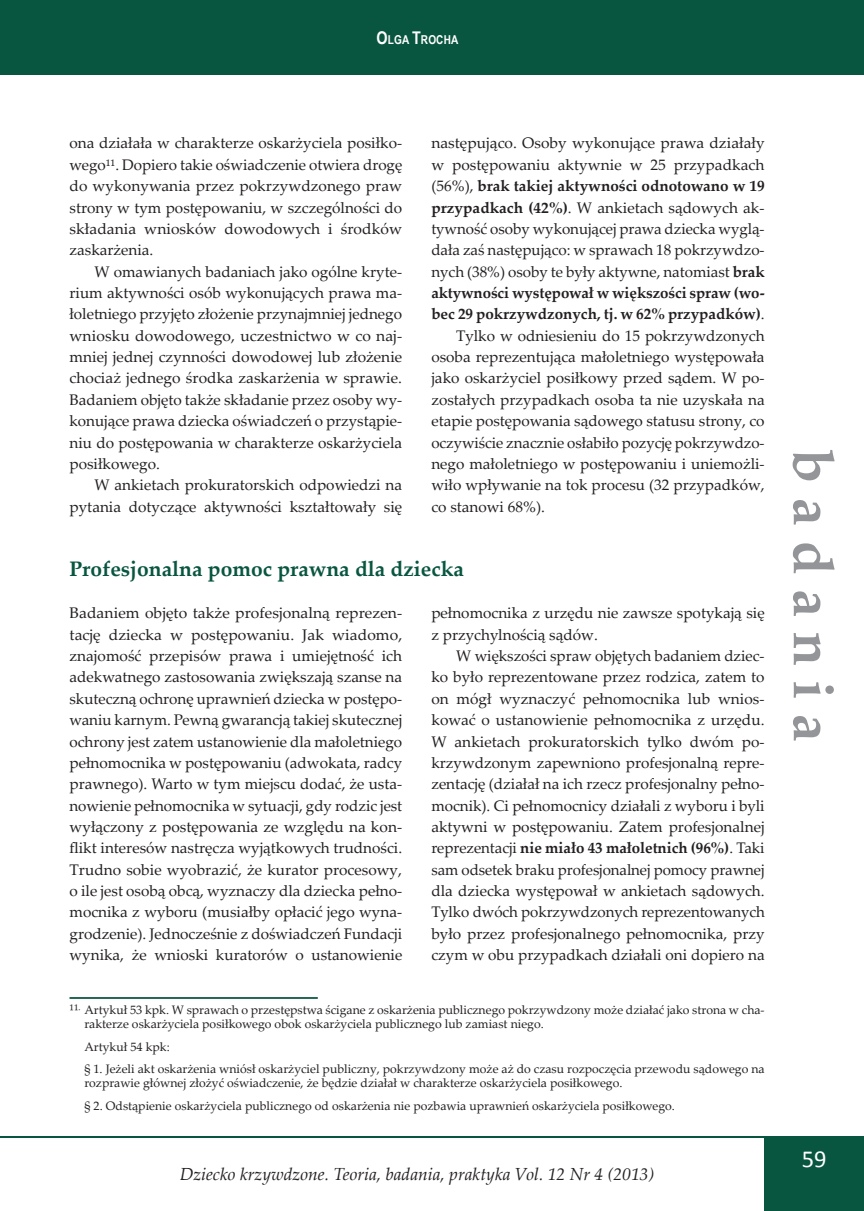
<style>
.page{position:relative;width:864px;height:1211px;background:#fff}
.page>*{position:absolute;margin:0;border:0;box-sizing:border-box;transform-origin:0 0}
.t1{font:700 56px "Palatino Linotype";letter-spacing:.26em;color:#939598}
.t2{font:24.5px "Calibri";color:#fff}
.Nagłówek_A{font:700 21px "Palatino Linotype";color:#085540}
.t3{font:italic 17.5px "Palatino Linotype";color:#231f20}
.tekst_chlebowy{font:15.4px/21.3px "Palatino Linotype";color:#231f20;text-align:justify}
.tekst_chlebowy_1__ak{font:15.4px/21.3px "Palatino Linotype";color:#231f20;text-align:justify}
.tekst_chlebowy_luźny{font:15.4px/21.3px "Palatino Linotype";color:#231f20;text-align:justify}
.przypis_akapit_wewnę{font:12.25px/14.7px "Palatino Linotype";color:#231f20}
.t4{font:700 12.25px "Arial Narrow";letter-spacing:.01em;color:#fff}
.s1{font-size:17.5px}
.s2{font-weight:700}
.s3{font-size:14px}
</style>
<div class="page">
<div style="left:0;top:0;width:863px;height:74px;background:#085540"></div>
<div style="left:764px;top:1136px;width:99px;height:74px;background:#085540"></div>
<hr style="left:0;top:1136px;width:863px;height:1px;background:#085540">
<hr style="left:69px;top:997px;width:248px;height:1px;background:#085540">
<p class="t4" style="left:376px;top:30px;width:83px"><span class="s1">O</span>LGA <span class="s1">T</span>ROCHA</p>
<p class="tekst_chlebowy_1__ak" style="left:69px;top:132px;width:334px">ona działała w charakterze oskarżyciela posiłko&shy;wego11. Dopiero takie oświadczenie otwiera drogę do wykonywania przez pokrzywdzonego praw strony w tym postępowaniu, w szczególności do składania wniosków dowodowych i środków zaskarżenia.</p>
<p class="tekst_chlebowy" style="left:69px;top:260px;width:334px;text-indent:25px">W omawianych badaniach jako ogólne kryte&shy;rium aktywności osób wykonujących prawa ma&shy;łoletniego przyjęto złożenie przynajmniej jednego wniosku dowodowego, uczestnictwo w co naj&shy;mniej jednej czynności dowodowej lub złożenie chociaż jednego środka zaskarżenia w sprawie.<br>Badaniem objęto także składanie przez osoby wy&shy;konujące prawa dziecka oświadczeń o przystąpie&shy;niu do postępowania w charakterze oskarżyciela posiłkowego.</p>
<p class="tekst_chlebowy" style="left:69px;top:473px;width:334px;text-align:right">W ankietach prokuratorskich odpowiedzi na pytania dotyczące aktywności kształtowały się</p>
<p class="tekst_chlebowy" style="left:431px;top:132px;width:334px">następująco. Osoby wykonujące prawa działały w postępowaniu aktywnie w 25 przypadkach (56%), <span class="s2">brak takiej aktywności odnotowano w 19 przypadkach (42%)</span>. W ankietach sądowych ak&shy;tywność osoby wykonującej prawa dziecka wyglą&shy;dała zaś następująco: w sprawach 18 pokrzywdzo&shy;nych (38%) osoby te były aktywne, natomiast <span class="s2">brak aktywności występował w większości spraw (wo&shy;bec 29 pokrzywdzonych, tj. w 62% przypadków)</span>.</p>
<p class="tekst_chlebowy" style="left:431px;top:324px;width:334px;text-indent:25px">Tylko w odniesieniu do 15 pokrzywdzonych osoba reprezentująca małoletniego występowała jako oskarżyciel posiłkowy przed sądem. W po&shy;zostałych przypadkach osoba ta nie uzyskała na etapie postępowania sądowego statusu strony, co oczywiście znacznie osłabiło pozycję pokrzywdzo&shy;nego małoletniego w postępowaniu i uniemożli&shy;wiło wpływanie na tok procesu (32 przypadków, co stanowi 68%).</p>
<p class="Nagłówek_A" style="left:69px;top:553px;width:396px">Profesjonalna pomoc prawna dla dziecka</p>
<p class="tekst_chlebowy_1__ak" style="left:69px;top:602px;width:334px">Badaniem objęto także profesjonalną reprezen&shy;tację dziecka w postępowaniu. Jak wiadomo, znajomość przepisów prawa i umiejętność ich adekwatnego zastosowania zwiększają szanse na skuteczną ochronę uprawnień dziecka w postępo&shy;waniu karnym. Pewną gwarancją takiej skutecznej ochrony jest zatem ustanowienie dla małoletniego pełnomocnika w postępowaniu (adwokata, radcy prawnego). Warto w tym miejscu dodać, że usta&shy;nowienie pełnomocnika w sytuacji, gdy rodzic jest wyłączony z postępowania ze względu na kon&shy;flikt interesów nastręcza wyjątkowych trudności.<br>Trudno sobie wyobrazić, że kurator procesowy, o ile jest osobą obcą, wyznaczy dla dziecka pełno&shy;mocnika z wyboru (musiałby opłacić jego wyna&shy;grodzenie). Jednocześnie z doświadczeń Fundacji wynika, że wnioski kuratorów o ustanowienie</p>
<p class="tekst_chlebowy_1__ak" style="left:431px;top:602px;width:334px">pełnomocnika z urzędu nie zawsze spotykają się z przychylnością sądów.</p>
<p class="tekst_chlebowy_luźny" style="left:431px;top:644px;width:335px;text-indent:25px">W większości spraw objętych badaniem dziec&shy;ko było reprezentowane przez rodzica, zatem to on mógł wyznaczyć pełnomocnika lub wnios&shy;kować o ustanowienie pełnomocnika z urzędu.<br>W ankietach prokuratorskich tylko dwóm po&shy;krzywdzonym zapewniono profesjonalną repre&shy;zentację (działał na ich rzecz profesjonalny pełno&shy;mocnik). Ci pełnomocnicy działali z wyboru i byli aktywni w postępowaniu. Zatem profesjonalnej reprezentacji <span class="s2">nie miało 43 małoletnich (96%)</span>. Taki sam odsetek braku profesjonalnej pomocy prawnej dla dziecka występował w ankietach sądowych.<br>Tylko dwóch pokrzywdzonych reprezentowanych było przez profesjonalnego pełnomocnika, przy czym w obu przypadkach działali oni dopiero na</p>
<p class="przypis_akapit_wewnę" style="left:84px;top:1001px;width:681px;text-indent:-15px"><span class="s3">11.</span> Artykuł 53 kpk. W sprawach o przestępstwa ścigane z oskarżenia publicznego pokrzywdzony może działać jako strona w cha&shy;rakterze oskarżyciela posiłkowego obok oskarżyciela publicznego lub zamiast niego.</p>
<p class="przypis_akapit_wewnę" style="left:84px;top:1038px;width:87px">Artykuł 54 kpk:</p>
<p class="przypis_akapit_wewnę" style="left:84px;top:1060px;width:681px">§ 1. Jeżeli akt oskarżenia wniósł oskarżyciel publiczny, pokrzywdzony może aż do czasu rozpoczęcia przewodu sądowego na rozprawie głównej złożyć oświadczenie, że będzie działał w charakterze oskarżyciela posiłkowego.</p>
<p class="przypis_akapit_wewnę" style="left:84px;top:1097px;width:591px">§ 2. Odstąpienie oskarżyciela publicznego od oskarżenia nie pozbawia uprawnień oskarżyciela posiłkowego.</p>
<p class="t3" style="left:180px;top:1161px;width:476px">Dziecko krzywdzone. Teoria, badania, praktyka Vol. 12 Nr 4 (2013)</p>
<h1 class="t1" style="left:852px;top:449px;width:294px;rotate:90deg">badania</h1>
<h2 class="t2" style="left:801px;top:1142px;width:26px">59</h2>
</div>
